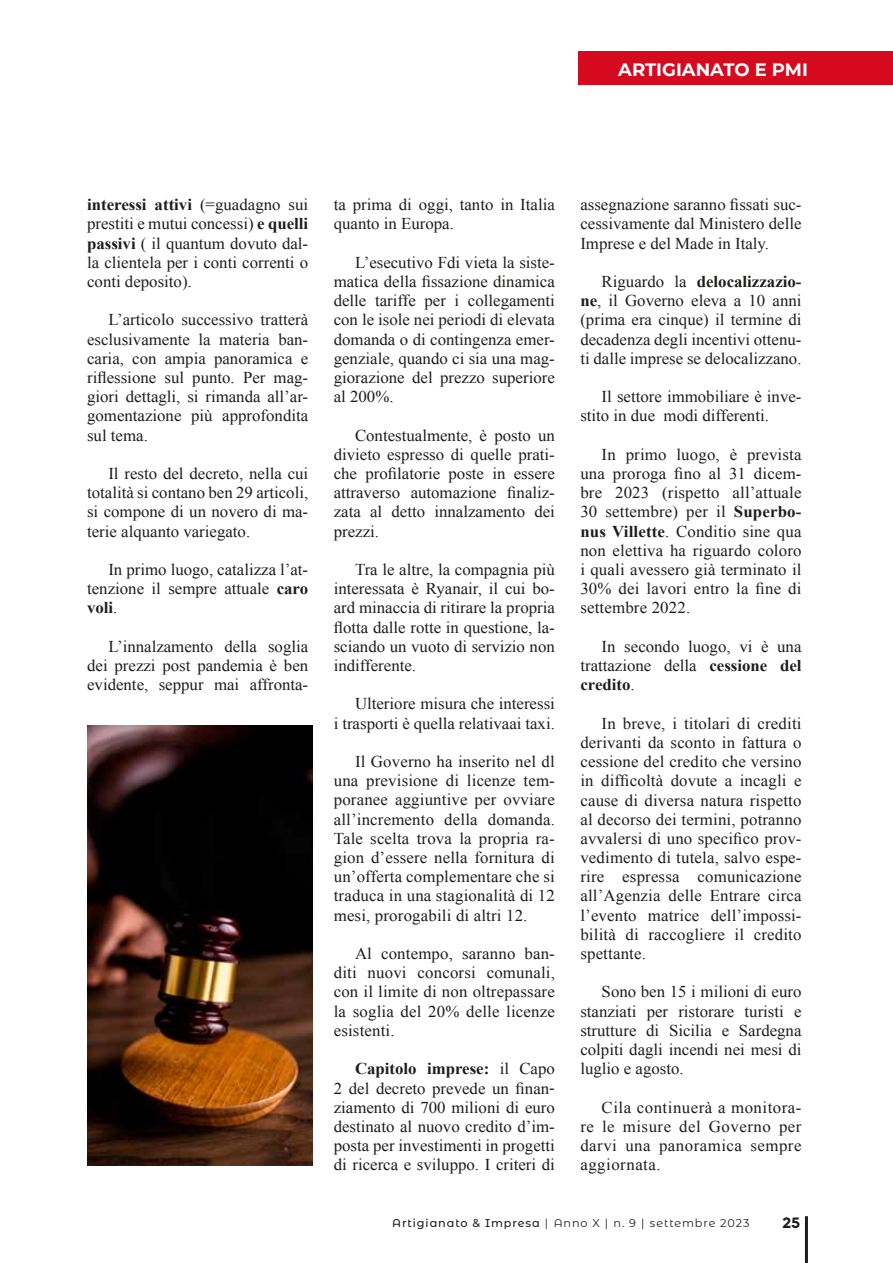
<style>
.page{position:relative;width:893px;height:1263px;background:#fff}
.page>*{position:absolute;margin:0;border:0;box-sizing:border-box;transform-origin:0 0}
.t1{font:700 18px "Montserrat";color:#fff}
.t2{font:16.5px/19.2px "Times New Roman";color:#1d1d1b;text-align:justify}
.t3{font:700 15px "Mazzard H";color:#1d1d1b}
.t4{font:11.25px "Montserrat Alternates";letter-spacing:.08em;color:#1d1d1b}
.s1{font-weight:700}
.s2{font-weight:500}
</style>
<div class="page">
<hr style="left:805px;top:1216px;width:3px;height:47px;background:#1d1d1b">
<hr style="left:0;top:0;width:1px;height:767px;background:#002a4d">
<div style="left:578px;top:52px;width:315px;height:33px;background:#d60a1f"></div>
<img style="left:87px;top:725px;width:226px;height:440px">
<p class="t1" style="left:618px;top:56px;width:191px">ARTIGIANATO E PMI</p>
<p class="t2" style="left:87px;top:195px;width:223px"><span class="s1">interessi attivi</span> (=guadagno sui prestiti e mutui concessi) <span class="s1">e quelli passivi</span> ( il quantum dovuto dal&shy;la clientela per i conti correnti o conti deposito).</p>
<p class="t2" style="left:87px;top:310px;width:223px;text-indent:21px">L’articolo successivo tratterà esclusivamente la materia ban&shy;caria, con ampia panoramica e riflessione sul punto. Per mag&shy;giori dettagli, si rimanda all’ar&shy;gomentazione più approfondita sul tema.</p>
<p class="t2" style="left:87px;top:464px;width:223px;text-indent:21px">Il resto del decreto, nella cui totalità si contano ben 29 articoli, si compone di un novero di ma&shy;terie alquanto variegato.</p>
<p class="t2" style="left:87px;top:560px;width:223px;text-indent:21px">In primo luogo, catalizza l’at&shy;tenzione il sempre attuale <span class="s1">caro voli</span>.</p>
<p class="t2" style="left:87px;top:636px;width:223px;text-indent:21px">L’innalzamento della soglia dei prezzi post pandemia è ben evidente, seppur mai affronta-</p>
<p class="t2" style="left:334px;top:195px;width:223px">ta prima di oggi, tanto in Italia quanto in Europa.</p>
<p class="t2" style="left:334px;top:252px;width:223px;text-indent:21px">L’esecutivo Fdi vieta la siste&shy;matica della fissazione dinamica delle tariffe per i collegamenti con le isole nei periodi di elevata domanda o di contingenza emer&shy;genziale, quando ci sia una mag&shy;giorazione del prezzo superiore al 200%.</p>
<p class="t2" style="left:334px;top:425px;width:223px;text-indent:21px">Contestualmente, è posto un divieto espresso di quelle prati&shy;che profilatorie poste in essere attraverso automazione finaliz&shy;zata al detto innalzamento dei prezzi.</p>
<p class="t2" style="left:334px;top:560px;width:223px;text-indent:21px">Tra le altre, la compagnia più interessata è Ryanair, il cui bo&shy;ard minaccia di ritirare la propria flotta dalle rotte in questione, la&shy;sciando un vuoto di servizio non indifferente.</p>
<p class="t2" style="left:334px;top:694px;width:223px;text-align:right">Ulteriore misura che interessi<br>i trasporti è quella relativaai taxi.</p>
<p class="t2" style="left:334px;top:752px;width:223px;text-indent:21px">Il Governo ha inserito nel dl una previsione di licenze tem&shy;poranee aggiuntive per ovviare all’incremento della domanda.<br>Tale scelta trova la propria ra&shy;gion d’essere nella fornitura di un’offerta complementare che si traduca in una stagionalità di 12 mesi, prorogabili di altri 12.</p>
<p class="t2" style="left:334px;top:944px;width:223px;text-indent:21px">Al contempo, saranno ban&shy;diti nuovi concorsi comunali, con il limite di non oltrepassare la soglia del 20% delle licenze esistenti.</p>
<p class="t2" style="left:334px;top:1059px;width:223px;text-indent:21px"><span class="s1">Capitolo imprese:</span> il Capo 2 del decreto prevede un finan&shy;ziamento di 700 milioni di euro destinato al nuovo credito d’im&shy;posta per investimenti in progetti di ricerca e sviluppo. I criteri di</p>
<p class="t2" style="left:580px;top:195px;width:223px">assegnazione saranno fissati suc&shy;cessivamente dal Ministero delle Imprese e del Made in Italy.</p>
<p class="t2" style="left:580px;top:272px;width:223px;text-indent:21px">Riguardo la <span class="s1">delocalizzazio&shy;ne</span>, il Governo eleva a 10 anni (prima era cinque) il termine di decadenza degli incentivi ottenu&shy;ti dalle imprese se delocalizzano.</p>
<p class="t2" style="left:580px;top:387px;width:223px;text-indent:21px">Il settore immobiliare è inve&shy;stito in due modi differenti.</p>
<p class="t2" style="left:580px;top:444px;width:223px;text-indent:21px">In primo luogo, è prevista una proroga fino al 31 dicem&shy;bre 2023 (rispetto all’attuale 30 settembre) per il <span class="s1">Superbo&shy;nus Villette</span>. Conditio sine qua non elettiva ha riguardo coloro i quali avessero già terminato il 30% dei lavori entro la fine di settembre 2022.</p>
<p class="t2" style="left:580px;top:636px;width:223px;text-indent:21px">In secondo luogo, vi è una trattazione della <span class="s1">cessione del credito</span>.</p>
<p class="t2" style="left:580px;top:713px;width:223px;text-indent:21px">In breve, i titolari di crediti derivanti da sconto in fattura o cessione del credito che versino in difficoltà dovute a incagli e cause di diversa natura rispetto al decorso dei termini, potranno avvalersi di uno specifico prov&shy;vedimento di tutela, salvo espe&shy;rire espressa comunicazione all’Agenzia delle Entrare circa l’evento matrice dell’impossi&shy;bilità di raccogliere il credito spettante.</p>
<p class="t2" style="left:580px;top:982px;width:223px;text-indent:21px">Sono ben 15 i milioni di euro stanziati per ristorare turisti e strutture di Sicilia e Sardegna colpiti dagli incendi nei mesi di luglio e agosto.</p>
<p class="t2" style="left:580px;top:1097px;width:223px;text-indent:21px">Cila continuerà a monitora&shy;re le misure del Governo per darvi una panoramica sempre aggiornata.</p>
<p class="t4" style="left:392px;top:1215px;width:359px"><span class="s2">Artigianato &amp; Impresa</span> | Anno X | n. 9 | settembre 2023</p>
<p class="t3" style="left:783px;top:1212px;width:19px">25</p>
</div>
